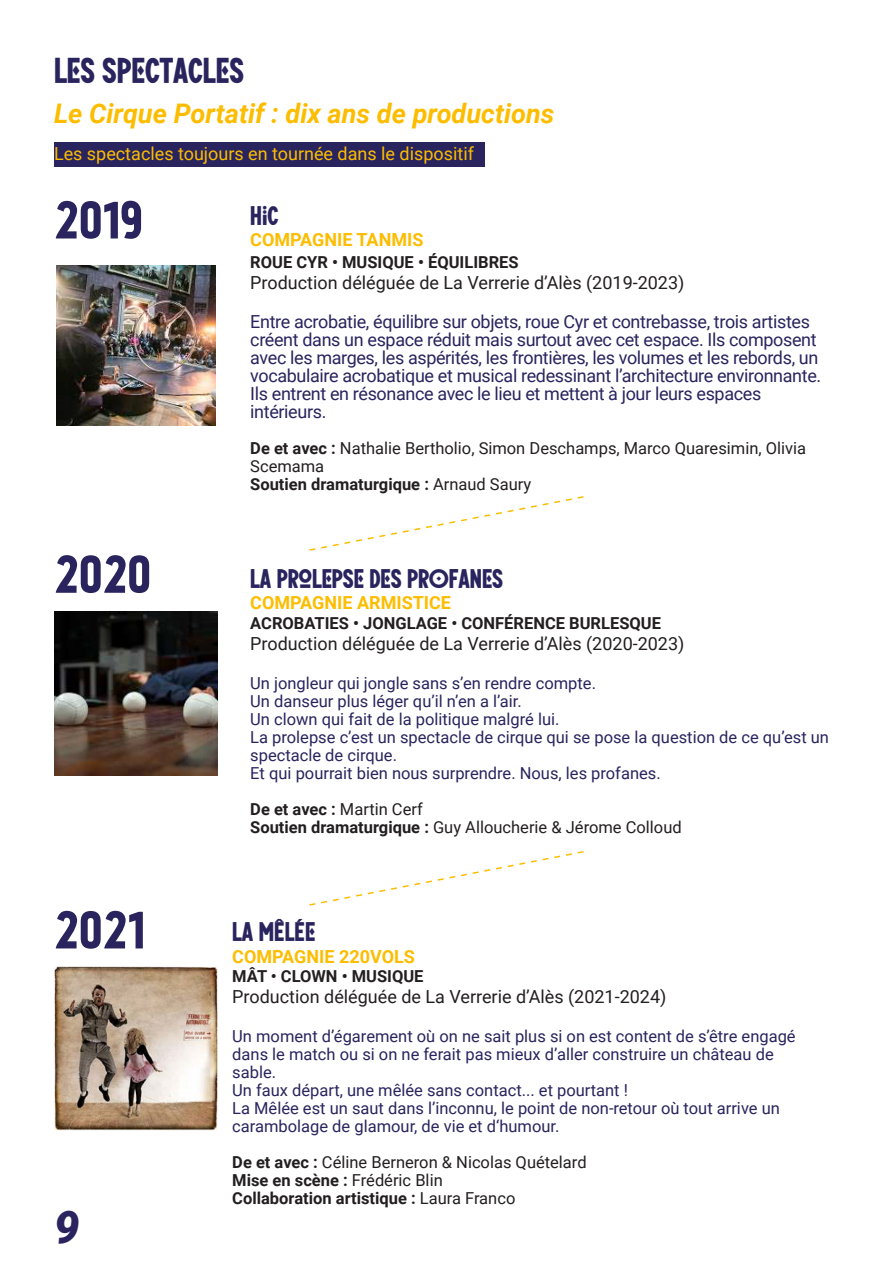
<style>
.page{position:relative;width:893px;height:1263px;background:#fff}
.page>*{position:absolute;margin:0;border:0;box-sizing:border-box;transform-origin:0 0}
.t1{font:54px "Verrerie V3";color:#29245e}
.t2{font:italic 900 45px "Roboto";color:#29245e}
.t3{font:36px "Verrerie V3";color:#29245e}
.t4{font:italic 700 27px "Roboto";color:#fcbd00}
.t5{font:27px "Verrerie V3";color:#29245e}
.t6{font:18px/18px "Roboto";letter-spacing:-.02em;color:#29245e}
.t7{font:18px "Roboto";color:#231f20}
.t8{font:700 18px "Roboto";color:#fcbd00}
.t9{font:18px "Roboto";color:#fcbd00}
.t10{font:16.5px/18px "Roboto";color:#29245e}
.t11{font:16.5px/18px "Roboto";color:#231f20}
.t12{font:700 16.5px "Roboto";color:#231f20}
.s1{font-weight:700}
</style>
<div class="page">
<div style="left:54px;top:142px;width:430px;height:24px;background:#29245e"></div>
<svg style="left:309px;top:496px;width:275px;height:55px"></svg>
<img style="left:56px;top:266px;width:160px;height:159px">
<img style="left:54px;top:612px;width:164px;height:164px">
<svg style="left:309px;top:851px;width:275px;height:55px"></svg>
<img style="left:54px;top:967px;width:164px;height:164px">
<h3 class="t3" style="left:54px;top:51px;width:191px">LES SPECTACLES</h3>
<h3 class="t4" style="left:54px;top:98px;width:502px">Le Cirque Portatif : dix ans de productions</h3>
<p class="t9" style="left:54px;top:143px;width:421px">Les spectacles toujours en tournée dans le dispositif</p>
<h1 class="t1" style="left:54px;top:191px;width:90px">2019</h1>
<h1 class="t1" style="left:54px;top:545px;width:98px">2020</h1>
<h1 class="t1" style="left:54px;top:901px;width:92px">2021</h1>
<h2 class="t2" style="left:54px;top:1201px;width:27px">9</h2>
<h3 class="t5" style="left:250px;top:201px;width:30px">HiC</h3>
<p class="t8" style="left:250px;top:230px;width:175px">COMPAGNIE TANMIS</p>
<p class="t12" style="left:250px;top:252px;width:270px">ROUE CYR • MUSIQUE • ÉQUILIBRES</p>
<p class="t7" style="left:250px;top:272px;width:436px">Production déléguée de La Verrerie d’Alès (2019-2023)</p>
<p class="t6" style="left:250px;top:312px;width:572px">Entre acrobatie, équilibre sur objets, roue Cyr et contrebasse, trois artistes créent dans un espace réduit mais surtout avec cet espace. Ils composent avec les marges, les aspérités, les frontières, les volumes et les rebords, un vocabulaire acrobatique et musical redessinant l’architecture environnante.<br>Ils entrent en résonance avec le lieu et mettent à jour leurs espaces intérieurs.</p>
<p class="t11" style="left:250px;top:439px;width:557px"><span class="s1">De et avec :</span> Nathalie Bertholio, Simon Deschamps, Marco Quaresimin, Olivia<br>Scemama<br><span class="s1">Soutien dramaturgique :</span> Arnaud Saury</p>
<h3 class="t5" style="left:250px;top:564px;width:254px">LA PROLEPSE DES PROFANES</h3>
<p class="t8" style="left:250px;top:593px;width:202px">COMPAGNIE ARMISTICE</p>
<p class="t12" style="left:250px;top:614px;width:412px">ACROBATIES • JONGLAGE • CONFÉRENCE BURLESQUE</p>
<p class="t7" style="left:250px;top:633px;width:436px">Production déléguée de La Verrerie d’Alès (2020-2023)</p>
<p class="t10" style="left:250px;top:674px;width:580px">Un jongleur qui jongle sans s’en rendre compte.<br>Un danseur plus léger qu’il n’en a l’air.<br>Un clown qui fait de la politique malgré lui.<br>La prolepse c’est un spectacle de cirque qui se pose la question de ce qu’est un spectacle de cirque.<br>Et qui pourrait bien nous surprendre. Nous, les profanes.</p>
<p class="t11" style="left:250px;top:800px;width:433px"><span class="s1">De et avec :</span> Martin Cerf<br><span class="s1">Soutien dramaturgique :</span> Guy Alloucherie &amp; Jérome Colloud</p>
<h3 class="t5" style="left:232px;top:917px;width:84px">LA MÊLÉE</h3>
<p class="t8" style="left:232px;top:946px;width:184px">COMPAGNIE 220VOLS</p>
<p class="t12" style="left:232px;top:967px;width:193px">MÂT • CLOWN • MUSIQUE</p>
<p class="t7" style="left:232px;top:987px;width:436px">Production déléguée de La Verrerie d’Alès (2021-2024)</p>
<p class="t10" style="left:232px;top:1028px;width:565px">Un moment d’égarement où on ne sait plus si on est content de s’être engagé dans le match ou si on ne ferait pas mieux d’aller construire un château de sable.<br>Un faux départ, une mêlée sans contact... et pourtant !<br>La Mêlée est un saut dans l’inconnu, le point de non-retour où tout arrive un carambolage de glamour, de vie et d‘humour.</p>
<p class="t11" style="left:232px;top:1154px;width:356px"><span class="s1">De et avec :</span> Céline Berneron &amp; Nicolas Quételard<br><span class="s1">Mise en scène :</span> Frédéric Blin<br><span class="s1">Collaboration artistique :</span> Laura Franco</p>
</div>
